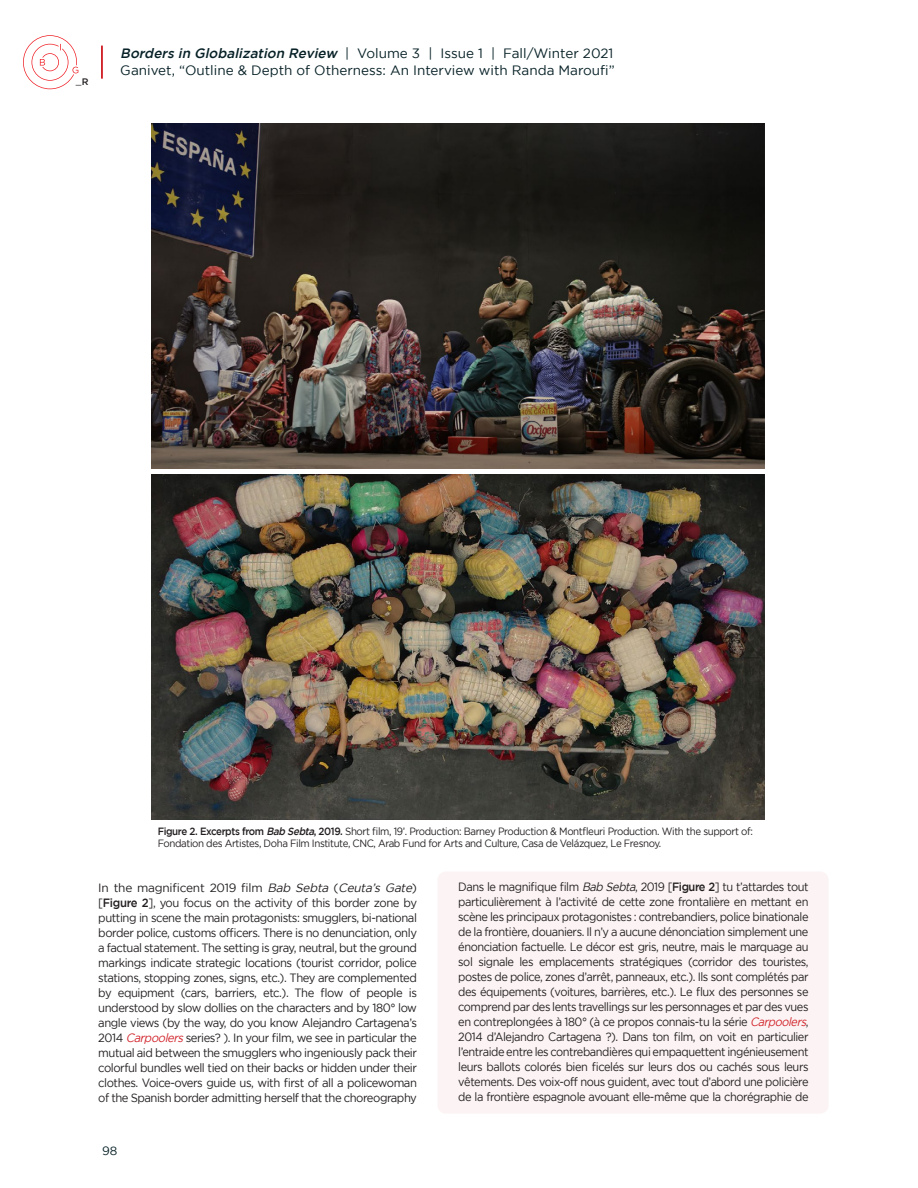
<style>
.page{position:relative;width:918px;height:1188px;background:#fff}
.page>*{position:absolute;margin:0;border:0;box-sizing:border-box;transform-origin:0 0}
.t1{font:13.5px "Gotham";color:#072127}
.t2{font:12px/15px "Gotham";letter-spacing:-.04em;color:#231f20;text-align:justify;scale:.92 1}
.t3{font:12px/15px "Gotham";letter-spacing:-.04em;color:#231f20;text-align:justify}
.t4{font:12px "Gotham";color:#072127}
.t5{font:10.5px/12px "Gotham";letter-spacing:-.04em;color:#231f20;scale:.93 1}
.t6{font:9.45px "Gotham";color:#231f20}
.s1{font-weight:500;font-style:italic}
.s2{font-weight:500}
.s3{font-style:italic}
.s4{font-style:italic;color:#d1232a}
</style>
<div class="page">
<hr style="left:101px;top:46px;width:2px;height:33px;background:#d1232a">
<svg style="left:23px;top:35px;width:55px;height:54px"></svg>
<div style="left:437px;top:871px;width:392px;height:243px;background:#fcf4f4;border-radius:9px"></div>
<img style="left:151px;top:123px;width:614px;height:345px">
<img style="left:151px;top:474px;width:614px;height:345px">
<p class="t6" style="left:76px;top:76px;width:14px">_<sub>R</sub></p>
<p class="t1" style="left:120px;top:46px;width:495px"><span class="s1">Borders in Globalization Review</span> | Vo l u m e 3 | I s s u e 1 | F a l l /W i n t e r 2 0 2 1</p>
<p class="t1" style="left:120px;top:63px;width:496px">Ganivet, “Outline &amp; Depth of Otherness: An Interview with Randa Maroufi”</p>
<p class="t5" style="left:158px;top:825px;width:641px"><span class="s2">Figure 2. Excerpts from</span> <span class="s1">Bab Sebta</span><span class="s2">, 2019.</span> Short film, 19’. Production: Barney Production &amp; Montfleuri Production. With the support of:<br>Fondation des Artistes, Doha Film Institute, CNC, Arab Fund for Arts and Culture, Casa de Velázquez, Le Fresnoy.</p>
<p class="t3" style="left:98px;top:880px;width:320px">In the magnificent 2019 film <span class="s3">Bab Sebta</span> (<span class="s3">Ceuta’s Gate</span>) [<span class="s2">Figure 2</span>], you focus on the activity of this border zone by putting in scene the main protagonists: smugglers, bi-national border police, customs officers. There is no denunciation, only a factual statement. The setting is gray, neutral, but the ground markings indicate strategic locations (tourist corridor, police stations, stopping zones, signs, etc.). They are complemented by equipment (cars, barriers, etc.). The flow of people is understood by slow dollies on the characters and by 180° low angle views (by the way, do you know Alejandro Cartagena’s 2014 <span class="s4">Carpoolers</span>series? ). In your film, we see in particular the mutual aid between the smugglers who ingeniously pack their colorful bundles well tied on their backs or hidden under their clothes. Voice-overs guide us, with first of all a policewoman of the Spanish border admitting herself that the choreography</p>
<p class="t2" style="left:458px;top:879px;width:383px">Dans le magnifique film <span class="s3">Bab Sebta</span>, 2019 [<span class="s2">Figure 2</span>] tu t’attardes tout particulièrement à l’activité de cette zone frontalière en mettant en scène les principaux protagonistes : contrebandiers, police binationale de la frontière, douaniers. Il n’y a aucune dénonciation simplement une énonciation factuelle. Le décor est gris, neutre, mais le marquage au sol signale les emplacements stratégiques (corridor des touristes, postes de police, zones d’arrêt, panneaux, etc.). Ils sont complétés par des équipements (voitures, barrières, etc.). Le flux des personnes se comprend par des lents travellings sur les personnages et par des vues en contreplongées à 180° (à ce propos connais-tu la série <span class="s4">Carpoolers</span>, 2014 d’Alejandro Cartagena ?). Dans ton film, on voit en particulier l’entraide entre les contrebandières qui empaquettent ingénieusement leurs ballots colorés bien ficelés sur leurs dos ou cachés sous leurs vêtements. Des voix-off nous guident, avec tout d’abord une policière de la frontière espagnole avouant elle-même que la chorégraphie de</p>
<p class="t4" style="left:102px;top:1144px;width:17px">98</p>
</div>
